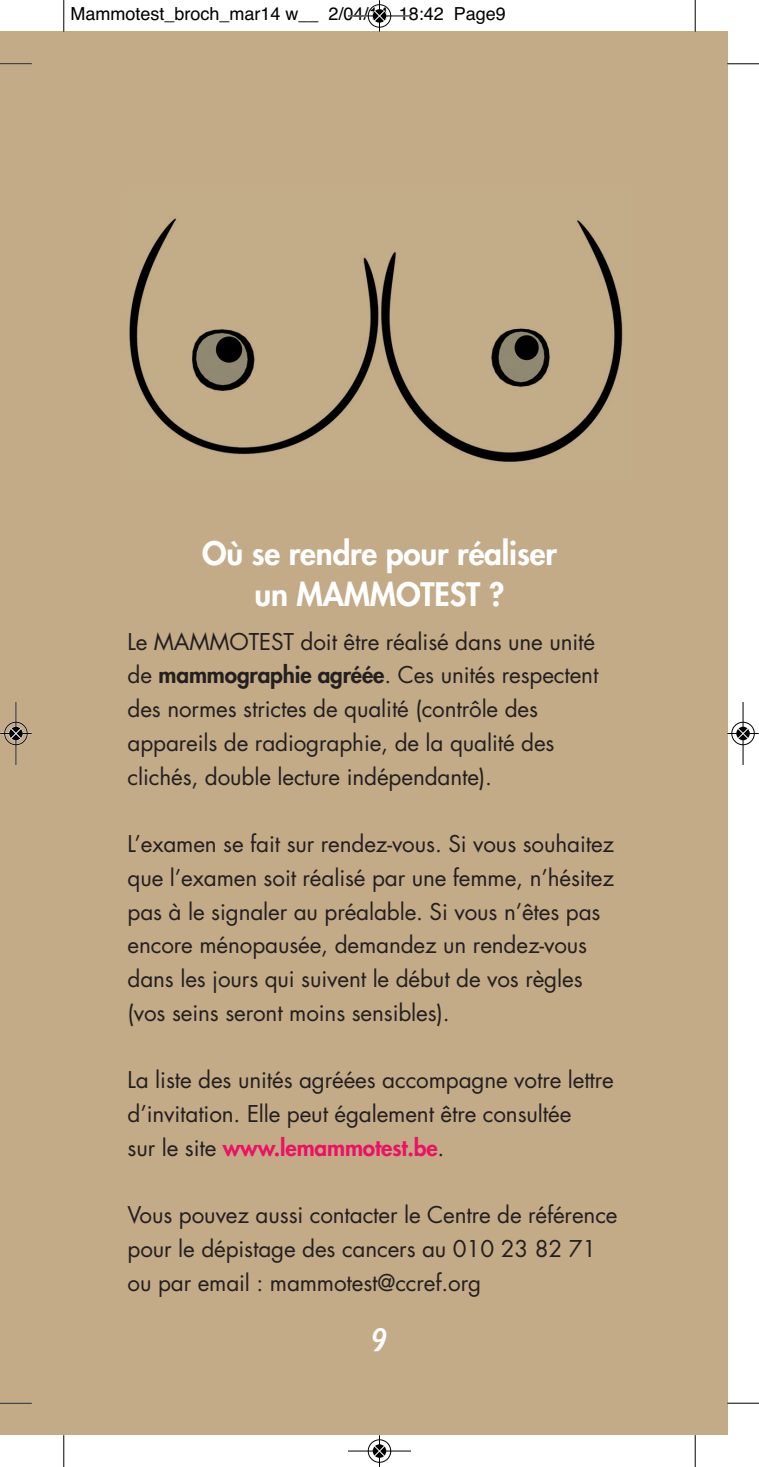
<style>
.page{position:relative;width:759px;height:1467px;background:#fff}
.page>*{position:absolute;margin:0;border:0;box-sizing:border-box;transform-origin:0 0}
.t1{font:800 31.5px/40.5px "Futura";letter-spacing:-.005em;color:#fff;text-align:center}
.t2{font:31.5px "Freehand 521 BT Regular C";color:#fff}
.t3{font:22.5px/33.8px "Futura";letter-spacing:-.005em;color:#231f20}
.t4{font:18px "Helvetica";color:#000}
.s1{font-weight:800}
.s2{font-weight:800;color:#ec1163}
</style>
<div class="page">
<div style="left:0;top:32px;width:727px;height:1403px;background:#c3ab87"></div>
<img style="left:129px;top:218px;width:494px;height:244px">
<hr style="left:0;top:1402px;width:32px;height:2px;background:#fff">
<hr style="left:63px;top:0;width:1px;height:32px;background:#000">
<hr style="left:0;top:63px;width:32px;height:1px;background:#000">
<hr style="left:695px;top:0;width:1px;height:32px;background:#000">
<hr style="left:727px;top:63px;width:32px;height:1px;background:#000">
<hr style="left:63px;top:1435px;width:1px;height:32px;background:#000">
<hr style="left:0;top:1403px;width:32px;height:1px;background:#000">
<hr style="left:695px;top:1435px;width:1px;height:32px;background:#000">
<hr style="left:727px;top:1403px;width:32px;height:1px;background:#000">
<div style="left:368px;top:4px;width:23px;height:24px;border:1px solid #fff;border-radius:50%"></div>
<div style="left:372px;top:9px;width:15px;height:14px;background:#bfbfbf;border-radius:50%"></div>
<hr style="left:348px;top:16px;width:63px;height:1px;background:#000">
<hr style="left:379px;top:0;width:1px;height:32px;background:#000">
<div style="left:368px;top:4px;width:23px;height:23px;border:1px solid #000;border-radius:50%"></div>
<svg style="left:373px;top:9px;width:13px;height:14px"></svg>
<svg style="left:374px;top:10px;width:11px;height:12px"></svg>
<div style="left:368px;top:1439px;width:23px;height:24px;border:1px solid #fff;border-radius:50%"></div>
<div style="left:372px;top:1444px;width:15px;height:14px;background:#bebebe;border-radius:50%"></div>
<hr style="left:348px;top:1451px;width:63px;height:1px;background:#000">
<hr style="left:379px;top:1435px;width:1px;height:32px;background:#000">
<div style="left:368px;top:1440px;width:23px;height:22px;border:1px solid #000;border-radius:50%"></div>
<svg style="left:373px;top:1444px;width:13px;height:14px"></svg>
<svg style="left:374px;top:1445px;width:11px;height:12px"></svg>
<hr style="left:15px;top:702px;width:2px;height:63px;background:#fff">
<div style="left:4px;top:722px;width:24px;height:23px;border:1px solid #fff;border-radius:50%"></div>
<div style="left:9px;top:726px;width:14px;height:15px;background:#b2aea6;border-radius:50%"></div>
<hr style="left:16px;top:702px;width:1px;height:63px;background:#000">
<hr style="left:0;top:733px;width:32px;height:1px;background:#000">
<div style="left:4px;top:722px;width:23px;height:23px;border:1px solid #000;border-radius:50%"></div>
<svg style="left:9px;top:727px;width:14px;height:13px"></svg>
<svg style="left:10px;top:728px;width:12px;height:11px"></svg>
<div style="left:731px;top:722px;width:24px;height:23px;border:1px solid #fff;border-radius:50%"></div>
<div style="left:736px;top:726px;width:14px;height:15px;background:#bfbfbf;border-radius:50%"></div>
<hr style="left:743px;top:702px;width:1px;height:63px;background:#000">
<hr style="left:727px;top:733px;width:32px;height:1px;background:#000">
<div style="left:732px;top:722px;width:23px;height:23px;border:1px solid #000;border-radius:50%"></div>
<svg style="left:736px;top:727px;width:14px;height:13px"></svg>
<svg style="left:737px;top:728px;width:12px;height:11px"></svg>
<p class="t4" style="left:71px;top:7px;width:437px">Mammotest_broch_mar14 w__ 2/04/14 18:42 Page9</p>
<h1 class="t1" style="left:202px;top:536px;width:356px">Où se rendre pour réaliser un MAMMOTEST ?</h1>
<p class="t3" style="left:128px;top:626px;width:472px">Le MAMMOTEST doit être réalisé dans une unité de <span class="s1">mammographie agréée</span>. Ces unités respectent des normes strictes de qualité (contrôle des appareils de radiographie, de la qualité des clichés, double lecture indépendante).</p>
<p class="t3" style="left:128px;top:829px;width:488px">L’examen se fait sur rendez-vous. Si vous souhaitez que l’examen soit réalisé par une femme, n’hésitez pas à le signaler au préalable. Si vous n’êtes pas encore ménopausée, demandez un rendez-vous dans les jours qui suivent le début de vos règles (vos seins seront moins sensibles).</p>
<p class="t3" style="left:128px;top:1065px;width:488px">La liste des unités agréées accompagne votre lettre d’invitation. Elle peut également être consultée<br>sur le site <span class="s2">www.lemammotest.be</span>.</p>
<p class="t3" style="left:128px;top:1200px;width:492px">Vous pouvez aussi contacter le Centre de référence pour le dépistage des cancers au 010 23 82 71 ou par email : mammotest@ccref.org</p>
<h1 class="t2" style="left:371px;top:1327px;width:18px">9</h1>
</div>
